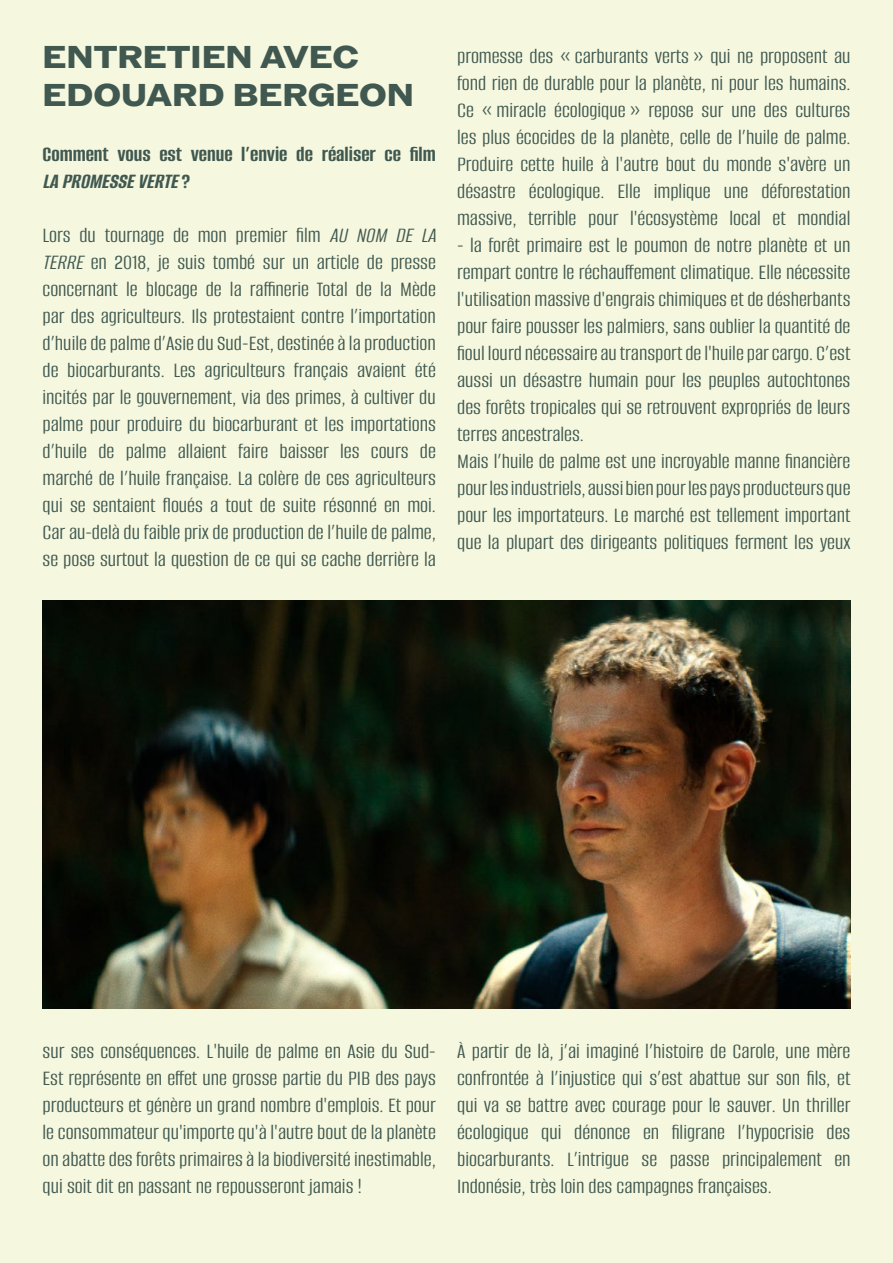
<style>
.page{position:relative;width:893px;height:1263px;background:#f5f7de}
.page>*{position:absolute;margin:0;border:0;box-sizing:border-box;transform-origin:0 0}
.t1{font:800 31.5px/37.8px "ABCROM Wide";color:#405850}
.t2{font:22.5px/27px "Alumni Sans";color:#405850;text-align:justify}
.t3{font:700 22.5px/27px "Alumni Sans";color:#405850}
.s1{font-style:italic}
</style>
<div class="page">
<img style="left:43px;top:601px;width:807px;height:408px">
<h1 class="t1" style="left:43px;top:39px;width:373px">ENTRETIEN AVEC<br>EDOUARD BERGEON</h1>
<p class="t3" style="left:43px;top:141px;width:395px">Comment vous est venue l’envie de réaliser ce film<br><span class="s1">LAPROMESSEVERTE</span> ?</p>
<p class="t2" style="left:43px;top:223px;width:400px;text-align:left">Lors du tournage de mon premier film <span class="s1">AU NOM DE LA TERRE</span> en 2018, je suis tombé sur un article de presse concernant le blocage de la raffinerie Total de la Mède par des agriculteurs. Ils protestaient contre l’importation d’huile de palme d’Asie du Sud-Est, destinée à la production de biocarburants. Les agriculteurs français avaient été incités par le gouvernement, via des primes, à cultiver du palme pour produire du biocarburant et les importations d’huile de palme allaient faire baisser les cours de marché de l’huile française. La colère de ces agriculteurs qui se sentaient floués a tout de suite résonné en moi.<br>Car au-delà du faible prix de production de l’huile de palme, se pose surtout la question de ce qui se cache derrière la</p>
<p class="t2" style="left:457px;top:43px;width:395px">promesse des « carburants verts » qui ne proposent au fond rien de durable pour la planète, ni pour les humains.<br>Ce « miracle écologique » repose sur une des cultures les plus écocides de la planète, celle de l’huile de palme.<br>Produire cette huile à l'autre bout du monde s'avère un désastre écologique. Elle implique une déforestation massive, terrible pour l'écosystème local et mondial</p>
<p class="t2" style="left:457px;top:232px;width:395px;text-align:left">- la forêt primaire est le poumon de notre planète et un rempart contre le réchauffement climatique. Elle nécessite l'utilisation massive d'engrais chimiques et de désherbants pour faire pousser les palmiers, sans oublier la quantité de fioul lourd nécessaire au transport de l'huile par cargo. C’est aussi un désastre humain pour les peuples autochtones des forêts tropicales qui se retrouvent expropriés de leurs terres ancestrales.<br>Mais l’huile de palme est une incroyable manne financière pour les industriels, aussi bien pour les pays producteurs que pour les importateurs. Le marché est tellement important que la plupart des dirigeants politiques ferment les yeux</p>
<p class="t2" style="left:43px;top:1038px;width:395px">sur ses conséquences. L'huile de palme en Asie du Sud-Est représente en effet une grosse partie du PIB des pays producteurs et génère un grand nombre d'emplois. Et pour le consommateur qu'importe qu'à l'autre bout de la planète on abatte des forêts primaires à la biodiversité inestimable, qui soit dit en passant ne repousseront jamais !</p>
<p class="t2" style="left:457px;top:1038px;width:395px">À partir de là, j’ai imaginé l’histoire de Carole, une mère confrontée à l’injustice qui s’est abattue sur son fils, et qui va se battre avec courage pour le sauver. Un thriller écologique qui dénonce en filigrane l’hypocrisie des biocarburants. L’intrigue se passe principalement en Indonésie, très loin des campagnes françaises.</p>
</div>
